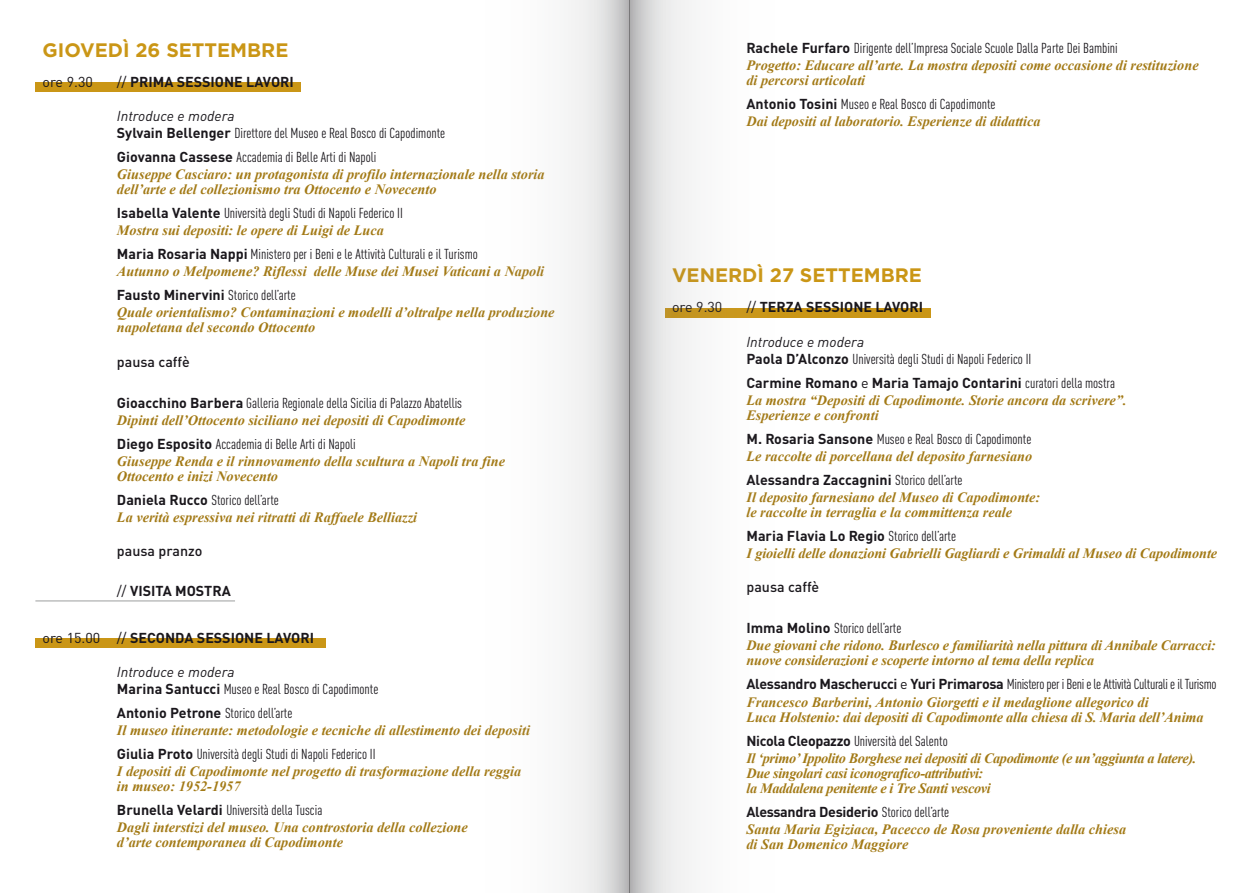
<style>
.page{position:relative;width:1259px;height:893px;background:#fff}
.page>*{position:absolute;margin:0;border:0;box-sizing:border-box;transform-origin:0 0}
.t1{font:700 19.5px "Gotham";color:#ca9616}
.t2{font:italic 700 14.25px/15px "Times New Roman";color:#a37a16}
.t3{font:condensed 14.25px/17.1px "DIN Pro";color:#1a171c}
.t4{font:700 14.25px "DIN Pro";color:#1a171c}
.t5{font:italic 700 14.25px/15px "Times New Roman";letter-spacing:-.025em;color:#a37a16}
.t6{font:condensed 14.25px "DIN Pro";letter-spacing:-.02em;color:#1a171c}
.t7{font:700 14.25px "DIN Pro";letter-spacing:-.025em;color:#1a171c}
.t8{font:500 14.25px "DIN Pro";color:#1a171c}
.t9{font:14.25px "DIN Pro";color:#1a171c}
.s1{font-weight:400}
.s2{font-style:italic;font-stretch:normal}
.s3{font-weight:700;font-stretch:normal}
.s4{font-weight:400;font-stretch:condensed}
.s5{font-stretch:normal}
</style>
<div class="page">
<div style="left:665px;top:308px;width:265px;height:10px;background:#ca9616"></div>
<div style="left:35px;top:638px;width:291px;height:10px;background:#ca9616"></div>
<div style="left:35px;top:82px;width:266px;height:10px;background:#ca9616"></div>
<hr style="left:35px;top:601px;width:200px;height:1px;background:#9c9e9f">
<div style="left:480px;top:0;width:149px;height:893px;background:#fbfbfb"></div>
<div style="left:583px;top:0;width:46px;height:893px;background:linear-gradient(to right,#f9faf9,#bebebf)"></div>
<div style="left:629px;top:0;width:149px;height:893px;background:#fbfbfb"></div>
<div style="left:629px;top:0;width:46px;height:893px;background:linear-gradient(to right,#b9b9ba,#f6f6f5)"></div>
<h1 class="t1" style="left:43px;top:38px;width:247px">GIOVEDÌ 26 SETTEMBRE</h1>
<p class="t9" style="left:43px;top:70px;width:52px">ore 9.30</p>
<p class="t4" style="left:117px;top:70px;width:178px"><span class="s1">//</span> PRIMA SESSIONE LAVORI</p>
<p class="t3" style="left:117px;top:106px;width:330px"><span class="s2">Introduce e modera<br></span><span class="s3">Sylvain Bellenger</span> Direttore del Museo e Real Bosco di Capodimonte</p>
<p class="t3" style="left:117px;top:147px;width:261px"><span class="s3">Giovanna Cassese</span> Accademia di Belle Arti di Napoli</p>
<p class="t2" style="left:117px;top:166px;width:429px">Giuseppe Casciaro: un protagonista di profilo internazionale nella storia dell’arte e del collezionismo tra Ottocento e Novecento</p>
<p class="t3" style="left:117px;top:203px;width:287px"><span class="s3">Isabella Valente</span> Università degli Studi di Napoli Federico II</p>
<p class="t2" style="left:117px;top:222px;width:268px">Mostra sui depositi: le opere di Luigi de Luca</p>
<p class="t3" style="left:117px;top:244px;width:362px"><span class="s3">Maria Rosaria Nappi</span> Ministero per i Beni e le Attività Culturali e il Turismo</p>
<p class="t2" style="left:117px;top:264px;width:429px">Autunno o Melpomene? Riflessi delle Muse dei Musei Vaticani a Napoli</p>
<p class="t3" style="left:117px;top:286px;width:180px"><span class="s3">Fausto Minervini</span> Storico dell’arte</p>
<p class="t2" style="left:117px;top:305px;width:439px">Quale orientalismo? Contaminazioni e modelli d’oltralpe nella produzione napoletana del secondo Ottocento</p>
<p class="t8" style="left:117px;top:350px;width:74px">pausa caffè</p>
<p class="t3" style="left:117px;top:393px;width:347px"><span class="s3">Gioacchino Barbera</span> Galleria Regionale della Sicilia di Palazzo Abatellis</p>
<p class="t2" style="left:117px;top:412px;width:350px">Dipinti dell’Ottocento siciliano nei depositi di Capodimonte</p>
<p class="t3" style="left:117px;top:434px;width:240px"><span class="s3">Diego Esposito</span> Accademia di Belle Arti di Napoli</p>
<p class="t2" style="left:117px;top:453px;width:389px">Giuseppe Renda e il rinnovamento della scultura a Napoli tra fine<br>Ottocento e inizi Novecento</p>
<p class="t3" style="left:117px;top:490px;width:163px"><span class="s3">Daniela Rucco</span> Storico dell’arte</p>
<p class="t2" style="left:117px;top:509px;width:302px">La verità espressiva nei ritratti di Raffaele Belliazzi</p>
<p class="t8" style="left:117px;top:539px;width:87px">pausa pranzo</p>
<p class="t4" style="left:117px;top:579px;width:115px"><span class="s1">//</span> VISITA MOSTRA</p>
<p class="t4" style="left:43px;top:626px;width:273px"><span class="s1">ore 15.00 //</span> SECONDA SESSIONE LAVORI</p>
<p class="t3" style="left:117px;top:662px;width:263px"><span class="s2">Introduce e modera<br></span><span class="s3">Marina Santucci</span> Museo e Real Bosco di Capodimonte</p>
<p class="t3" style="left:117px;top:703px;width:177px"><span class="s3">Antonio Petrone</span> Storico dell’arte</p>
<p class="t2" style="left:117px;top:723px;width:414px">Il museo itinerante: metodologie e tecniche di allestimento dei depositi</p>
<p class="t3" style="left:117px;top:745px;width:260px"><span class="s3">Giulia Proto</span> Università degli Studi di Napoli Federico II</p>
<p class="t2" style="left:117px;top:764px;width:406px">I depositi di Capodimonte nel progetto di trasformazione della reggia in museo: 1952-1957</p>
<p class="t3" style="left:117px;top:801px;width:207px"><span class="s3">Brunella Velardi</span> Università della Tuscia</p>
<p class="t2" style="left:117px;top:820px;width:352px">Dagli interstizi del museo. Una controstoria della collezione d’arte contemporanea di Capodimonte</p>
<p class="t3" style="left:746px;top:38px;width:373px"><span class="s3">Rachele Furfaro</span> Dirigente dell’Impresa Sociale Scuole Dalla Parte Dei Bambini</p>
<p class="t2" style="left:746px;top:57px;width:454px">Progetto: Educare all’arte. La mostra depositi come occasione di restituzione di percorsi articolati</p>
<p class="t3" style="left:746px;top:94px;width:251px"><span class="s3">Antonio Tosini</span> Museo e Real Bosco di Capodimonte</p>
<p class="t2" style="left:746px;top:113px;width:296px">Dai depositi al laboratorio. Esperienze di didattica</p>
<h1 class="t1" style="left:672px;top:264px;width:251px">VENERDÌ 27 SETTEMBRE</h1>
<p class="t9" style="left:672px;top:296px;width:52px">ore 9.30</p>
<p class="t4" style="left:746px;top:295px;width:178px"><span class="s1">//</span> TERZA SESSIONE LAVORI</p>
<p class="t3" style="left:746px;top:332px;width:286px"><span class="s2">Introduce e modera<br></span><span class="s3">Paola D’Alconzo</span> Università degli Studi di Napoli Federico II</p>
<p class="t4" style="left:746px;top:371px;width:370px">Carmine Romano <span class="s1">e</span> Maria Tamajo Contarini <span class="s4">curatori della mostra</span></p>
<p class="t2" style="left:746px;top:392px;width:382px">La mostra “Depositi di Capodimonte. Storie ancora da scrivere”.<br>Esperienze e confronti</p>
<p class="t3" style="left:746px;top:429px;width:286px"><span class="s3">M. Rosaria Sansone</span> Museo e Real Bosco di Capodimonte</p>
<p class="t2" style="left:746px;top:448px;width:287px">Le raccolte di porcellana del deposito farnesiano</p>
<p class="t4" style="left:746px;top:468px;width:218px">Alessandra Zaccagnini <span class="s4">Storico dell’arte</span></p>
<p class="t2" style="left:746px;top:489px;width:295px">Il deposito farnesiano del Museo di Capodimonte: le raccolte in terraglia e la committenza reale</p>
<p class="t4" style="left:746px;top:524px;width:211px">Maria Flavia Lo Regio <span class="s4">Storico dell’arte</span></p>
<p class="t2" style="left:746px;top:545px;width:472px">I gioielli delle donazioni Gabrielli Gagliardi e Grimaldi al Museo di Capodimonte</p>
<p class="t8" style="left:746px;top:576px;width:74px">pausa caffè</p>
<p class="t3" style="left:746px;top:619px;width:156px"><span class="s3">Imma Molino</span> Storico dell’arte</p>
<p class="t2" style="left:746px;top:638px;width:471px">Due giovani che ridono. Burlesco e familiarità nella pittura di Annibale Carracci: nuove considerazioni e scoperte intorno al tema della replica</p>
<p class="t6" style="left:746px;top:674px;width:471px"><span class="s3">Alessandro Mascherucci</span> <span class="s5">e</span> <span class="s3">Yuri Primarosa</span> Ministero per i Beni e le Attività Culturali e il Turismo</p>
<p class="t2" style="left:746px;top:694px;width:458px">Francesco Barberini, Antonio Giorgetti e il medaglione allegorico di<br>Luca Holstenio: dai depositi di Capodimonte alla chiesa di S. Maria dell’Anima</p>
<p class="t3" style="left:746px;top:731px;width:203px"><span class="s3">Nicola Cleopazzo</span> Università del Salento</p>
<p class="t5" style="left:746px;top:750px;width:451px">Il ‘primo’ Ippolito Borghese nei depositi di Capodimonte (e un’aggiunta a latere).<br>Due singolari casi iconografico-attributivi:<br>la Maddalena penitente e i Tre Santi vescovi</p>
<p class="t7" style="left:746px;top:800px;width:204px">Alessandra Desiderio <span class="s4">Storico dell’arte</span></p>
<p class="t2" style="left:746px;top:821px;width:381px">Santa Maria Egiziaca, Pacecco de Rosa proveniente dalla chiesa di San Domenico Maggiore</p>
</div>
